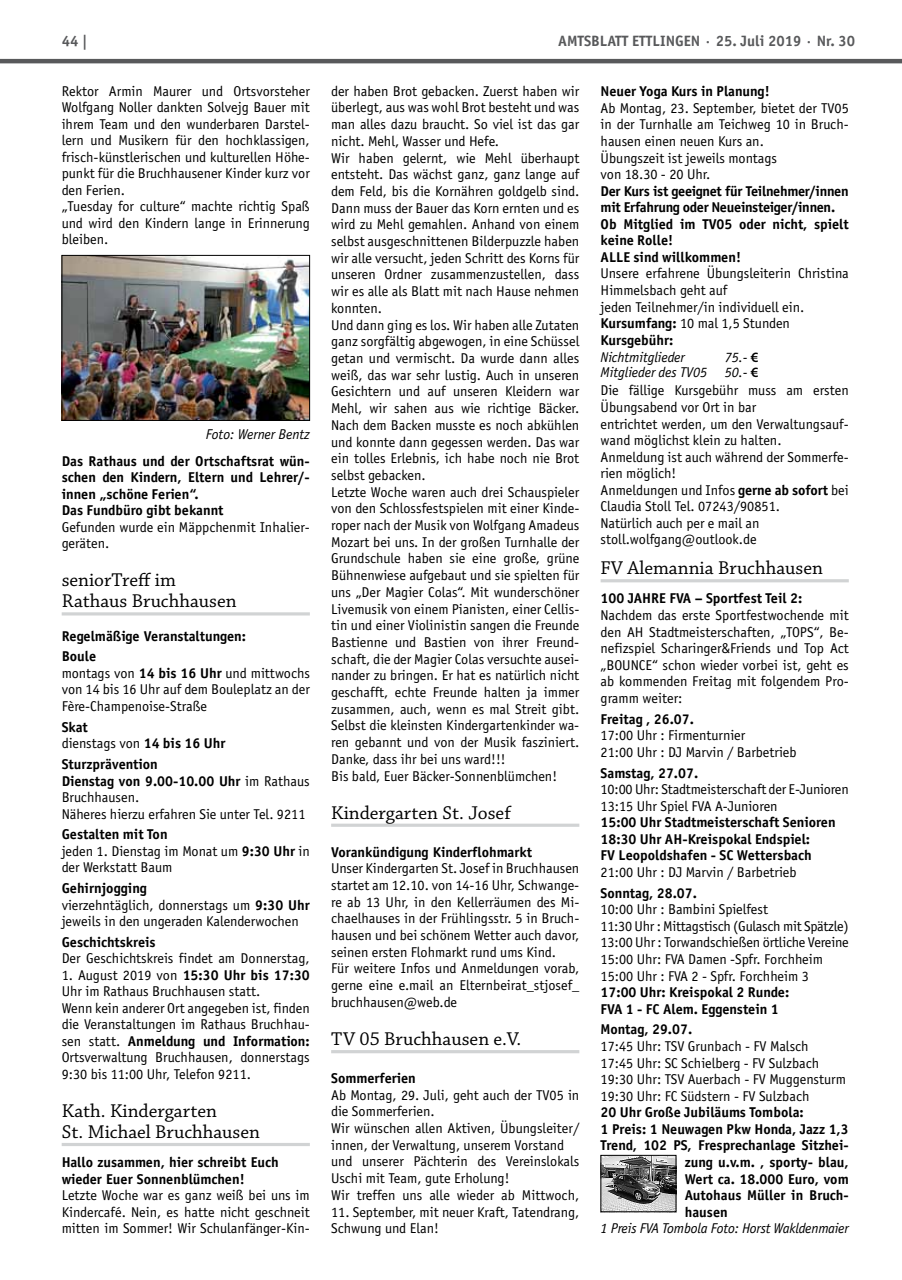
<style>
.page{position:relative;width:902px;height:1280px;background:#fff}
.page>*{position:absolute;margin:0;border:0;box-sizing:border-box;transform-origin:0 0}
.t1{font:19.5px/21px "Chaparral Pro";color:#000}
.t2{font:700 15px "Officina Sans";color:#58595b}
.t3{font:14.25px/16.5px "Officina Sans";color:#000}
.t4{font:700 14.25px/16.5px "Officina Sans";color:#000}
.t5{font:700 14.25px/16.5px "Officina Sans";letter-spacing:-.02em;color:#000}
.t6{font:italic 14.25px/15px "Officina Sans";letter-spacing:-.01em;color:#000;text-align:right}
.s1{font-weight:700}
.s2{font-family:"Myriad Pro";font-weight:600;font-style:normal}
.s3{font-weight:400}
</style>
<div class="page">
<hr style="left:0;top:59px;width:901px;height:4px;background:#58595b">
<hr style="left:62px;top:612px;width:248px;height:3px;background:#d1d3d4">
<hr style="left:62px;top:1143px;width:248px;height:3px;background:#d1d3d4">
<img style="left:64px;top:257px;width:244px;height:162px">
<div style="left:62px;top:255px;width:248px;height:166px;border:1px solid #000"></div>
<hr style="left:331px;top:824px;width:248px;height:3px;background:#d1d3d4">
<hr style="left:331px;top:1050px;width:248px;height:3px;background:#d1d3d4">
<hr style="left:600px;top:579px;width:248px;height:3px;background:#d1d3d4">
<img style="left:602px;top:1157px;width:72px;height:53px">
<div style="left:600px;top:1155px;width:76px;height:57px;border:1px solid #000"></div>
<p class="t2" style="left:62px;top:32px;width:28px">44 |</p>
<p class="t2" style="left:558px;top:32px;width:298px">Amtsblatt Ettlingen · 25. Juli 2019 · Nr. 30</p>
<p class="t3" style="left:62px;top:83px;width:250px">Rektor Armin Maurer und Ortsvorsteher Wolfgang Noller dankten Solvejg Bauer mit ihrem Team und den wunderbaren Darstel&shy;lern und Musikern für den hochklassigen, frisch-künstlerischen und kulturellen Höhe&shy;punkt für die Bruchhausener Kinder kurz vor den Ferien.<br>„Tuesday for culture“ machte richtig Spaß und wird den Kindern lange in Erinnerung bleiben.</p>
<p class="t3" style="left:331px;top:83px;width:250px">der haben Brot gebacken. Zuerst haben wir überlegt, aus was wohl Brot besteht und was man alles dazu braucht. So viel ist das gar nicht. Mehl, Wasser und Hefe.<br>Wir haben gelernt, wie Mehl überhaupt entsteht. Das wächst ganz, ganz lange auf dem Feld, bis die Kornähren goldgelb sind.<br>Dann muss der Bauer das Korn ernten und es wird zu Mehl gemahlen. Anhand von einem selbst ausgeschnittenen Bilderpuzzle haben wir alle versucht, jeden Schritt des Korns für unseren Ordner zusammenzustellen, dass wir es alle als Blatt mit nach Hause nehmen konnten.<br>Und dann ging es los. Wir haben alle Zutaten ganz sorgfältig abgewogen, in eine Schüssel getan und vermischt. Da wurde dann alles weiß, das war sehr lustig. Auch in unseren Gesichtern und auf unseren Kleidern war Mehl, wir sahen aus wie richtige Bäcker.<br>Nach dem Backen musste es noch abkühlen und konnte dann gegessen werden. Das war ein tolles Erlebnis, ich habe noch nie Brot selbst gebacken.<br>Letzte Woche waren auch drei Schauspieler von den Schlossfestspielen mit einer Kinde&shy;roper nach der Musik von Wolfgang Amadeus Mozart bei uns. In der großen Turnhalle der Grundschule haben sie eine große, grüne Bühnenwiese aufgebaut und sie spielten für uns „Der Magier Colas“. Mit wunderschöner Livemusik von einem Pianisten, einer Cellis&shy;tin und einer Violinistin sangen die Freunde Bastienne und Bastien von ihrer Freund&shy;schaft, die der Magier Colas versuchte ausei&shy;nander zu bringen. Er hat es natürlich nicht geschafft, echte Freunde halten ja immer zusammen, auch, wenn es mal Streit gibt.<br>Selbst die kleinsten Kindergartenkinder wa&shy;ren gebannt und von der Musik fasziniert.<br>Danke, dass ihr bei uns ward!!!<br>Bis bald, Euer Bäcker-Sonnenblümchen!</p>
<h1 class="t1" style="left:331px;top:803px;width:181px">Kindergarten St. Josef</h1>
<p class="t4" style="left:331px;top:843px;width:202px">Vorankündigung Kinderflohmarkt</p>
<p class="t3" style="left:331px;top:860px;width:250px">Unser Kindergarten St. Josef in Bruchhausen startet am 12.10. von 14-16 Uhr, Schwange&shy;re ab 13 Uhr, in den Kellerräumen des Mi&shy;chaelhauses in der Frühlingsstr. 5 in Bruch&shy;hausen und bei schönem Wetter auch davor, seinen ersten Flohmarkt rund ums Kind.<br>Für weitere Infos und Anmeldungen vorab, gerne eine e.mail an Elternbeirat_stjosef_ bruchhausen@web.de</p>
<h1 class="t1" style="left:331px;top:1029px;width:192px">TV 05 Bruchhausen e.V.</h1>
<p class="t4" style="left:331px;top:1070px;width:86px">Sommerferien</p>
<p class="t3" style="left:331px;top:1086px;width:250px">Ab Montag, 29. Juli, geht auch der TV05 in die Sommerferien.<br>Wir wünschen allen Aktiven, Übungsleiter/ innen, der Verwaltung, unserem Vorstand und unserer Pächterin des Vereinslokals Uschi mit Team, gute Erholung!<br>Wir treffen uns alle wieder ab Mittwoch,</p>
<p class="t3" style="left:331px;top:1203px;width:250px">11. September, mit neuer Kraft, Tatendrang,<br>Schwung und Elan!</p>
<p class="t4" style="left:600px;top:83px;width:170px">Neuer Yoga Kurs in Planung!</p>
<p class="t3" style="left:600px;top:100px;width:250px">Ab Montag, 23. September, bietet der TV05 in der Turnhalle am Teichweg 10 in Bruch&shy;hausen einen neuen Kurs an.<br>Übungszeit ist jeweils montags<br>von 18.30 - 20 Uhr.</p>
<p class="t5" style="left:600px;top:182px;width:250px">Der Kurs ist geeignet für Teilnehmer/innen mit Erfahrung oder Neueinsteiger/innen.<br>Ob Mitglied im TV05 oder nicht, spielt keine Rolle!<br>ALLE sind willkommen!</p>
<p class="t3" style="left:600px;top:265px;width:250px">Unsere erfahrene Übungsleiterin Christina<br>Himmelsbach geht auf<br>jeden Teilnehmer/in individuell ein.<br><span class="s1">Kursumfang:</span> 10 mal 1,5 Stunden<br><span class="s1">Kursgebühr:</span></p>
<p class="t6" style="left:600px;top:349px;width:86px">Nichtmitglieder</p>
<p class="t6" style="left:600px;top:349px;width:159px">75.- <span class="s2">€<br></span>Mitglieder des TV05 50.- <span class="s2">€</span></p>
<p class="t3" style="left:600px;top:382px;width:250px">Die fällige Kursgebühr muss am ersten<br>Übungsabend vor Ort in bar<br>entrichtet werden, um den Verwaltungsauf&shy;wand möglichst klein zu halten.<br>Anmeldung ist auch während der Sommerfe&shy;rien möglich!<br>Anmeldungen und Infos <span class="s1">gerne ab sofort</span> bei<br>Claudia Stoll Tel. 07243/90851.<br>Natürlich auch per e mail an stoll.wolfgang@outlook.de</p>
<h1 class="t1" style="left:600px;top:558px;width:224px">FV Alemannia Bruchhausen</h1>
<p class="t4" style="left:600px;top:590px;width:203px">100 JAHRE FVA – Sportfest Teil 2:</p>
<p class="t3" style="left:600px;top:607px;width:250px;text-align:justify">Nachdem das erste Sportfestwochende mit den AH Stadtmeisterschaften, „TOPS“, Be&shy;nefizspiel Scharinger&amp;Friends und Top Act „BOUNCE“ schon wieder vorbei ist, geht es ab kommenden Freitag mit folgendem Pro&shy;gramm weiter:</p>
<p class="t4" style="left:600px;top:710px;width:95px">Freitag , 26.07.</p>
<p class="t3" style="left:600px;top:727px;width:197px">17:00 Uhr : Firmenturnier<br>21:00 Uhr : DJ Marvin / Barbetrieb</p>
<p class="t4" style="left:600px;top:764px;width:99px">Samstag, 27.07.</p>
<p class="t3" style="left:600px;top:781px;width:250px">10:00 Uhr: Stadtmeisterschaft der E-Junioren<br>13:15 Uhr Spiel FVA A-Junioren</p>
<p class="t4" style="left:600px;top:814px;width:236px">15:00 Uhr Stadtmeisterschaft Senioren<br>18:30 Uhr AH-Kreispokal Endspiel:<br>FV Leopoldshafen - SC Wettersbach</p>
<p class="t3" style="left:600px;top:864px;width:197px">21:00 Uhr : DJ Marvin / Barbetrieb</p>
<p class="t4" style="left:600px;top:884px;width:98px">Sonntag, 28.07.</p>
<p class="t3" style="left:600px;top:901px;width:250px">10:00 Uhr : Bambini Spielfest<br>11:30 Uhr : Mittagstisch (Gulasch mit Spätzle)<br>13:00 Uhr : Torwandschießen örtliche Vereine 15:00 Uhr: FVA Damen -Spfr. Forchheim 15:00 Uhr : FVA 2 - Spfr. Forchheim 3</p>
<p class="t4" style="left:600px;top:984px;width:190px">17:00 Uhr: Kreispokal 2 Runde:<br>FVA 1 - FC Alem. Eggenstein 1</p>
<p class="t4" style="left:600px;top:1021px;width:93px">Montag, 29.07.</p>
<p class="t3" style="left:600px;top:1038px;width:247px">17:45 Uhr: TSV Grunbach - FV Malsch<br>17:45 Uhr: SC Schielberg - FV Sulzbach 19:30 Uhr: TSV Auerbach - FV Muggensturm 19:30 Uhr: FC Südstern - FV Sulzbach</p>
<p class="t4" style="left:600px;top:1104px;width:205px">20 Uhr Große Jubiläums Tombola:</p>
<p class="t4" style="left:600px;top:1120px;width:250px">1 Preis: 1 Neuwagen Pkw Honda, Jazz 1,3</p>
<p class="t4" style="left:600px;top:1137px;width:250px">Trend, 102 PS, Fresprechanlage Sitzhei-</p>
<p class="t4" style="left:684px;top:1154px;width:165px">zung u.v.m. , sporty- blau,</p>
<p class="t4" style="left:684px;top:1170px;width:165px">Wert ca. 18.000 Euro, vom</p>
<p class="t4" style="left:684px;top:1187px;width:165px">Autohaus Müller in Bruch-</p>
<p class="t4" style="left:684px;top:1203px;width:45px">hausen</p>
<p class="t6" style="left:600px;top:1221px;width:249px">1 Preis FVA Tombola Foto: Horst Wakldenmaier</p>
<p class="t6" style="left:206px;top:426px;width:106px">Foto: Werner Bentz</p>
<p class="t4" style="left:62px;top:452px;width:250px">Das Rathaus und der Ortschaftsrat wün&shy;schen den Kindern, Eltern und Lehrer/- innen „schöne Ferien“.<br>Das Fundbüro gibt bekannt</p>
<p class="t3" style="left:62px;top:519px;width:250px">Gefunden wurde ein Mäppchenmit Inhalier&shy;geräten.</p>
<h1 class="t1" style="left:62px;top:570px;width:176px">seniorTreff im<br>Rathaus Bruchhausen</h1>
<p class="t4" style="left:62px;top:625px;width:186px;line-height:20.7px">Regelmäßige Veranstaltungen:<br>Boule</p>
<p class="t3" style="left:62px;top:665px;width:250px;text-align:justify">montags von <span class="s1">14 bis 16 Uhr</span> und mittwochs von 14 bis 16 Uhr auf dem Bouleplatz an der Fère-Champenoise-Straße</p>
<p class="t4" style="left:62px;top:718px;width:165px">Skat<br><span class="s3">dienstags von</span> 14 bis 16 Uhr</p>
<p class="t3" style="left:62px;top:756px;width:250px"><span class="s1">Sturzprävention<br>Dienstag von 9.00-10.00 Uhr</span> im Rathaus<br>Bruchhausen.<br>Näheres hierzu erfahren Sie unter Tel. 9211</p>
<p class="t3" style="left:62px;top:826px;width:250px"><span class="s1">Gestalten mit Ton<br></span>jeden 1. Dienstag im Monat um <span class="s1">9:30 Uhr</span> in der Werkstatt Baum</p>
<p class="t3" style="left:62px;top:880px;width:250px"><span class="s1">Gehirnjogging<br></span>vierzehntäglich, donnerstags um <span class="s1">9:30 Uhr </span>jeweils in den ungeraden Kalenderwochen</p>
<p class="t4" style="left:62px;top:933px;width:95px">Geschichtskreis</p>
<p class="t3" style="left:62px;top:950px;width:250px">Der Geschichtskreis findet am Donnerstag,</p>
<p class="t3" style="left:62px;top:967px;width:250px">1. August 2019 von <span class="s1">15:30 Uhr bis 17:30<br></span>Uhr im Rathaus Bruchhausen statt.<br>Wenn kein anderer Ort angegeben ist, finden die Veranstaltungen im Rathaus Bruchhau&shy;sen statt. <span class="s1">Anmeldung und Information:<br></span>Ortsverwaltung Bruchhausen, donnerstags 9:30 bis 11:00 Uhr, Telefon 9211.</p>
<h1 class="t1" style="left:62px;top:1101px;width:200px">Kath. Kindergarten<br>St. Michael Bruchhausen</h1>
<p class="t4" style="left:62px;top:1154px;width:218px">Hallo zusammen, hier schreibt Euch wieder Euer Sonnenblümchen!</p>
<p class="t3" style="left:62px;top:1187px;width:250px;text-align:justify">Letzte Woche war es ganz weiß bei uns im Kindercafé. Nein, es hatte nicht geschneit mitten im Sommer! Wir Schulanfänger-Kin-</p>
</div>
